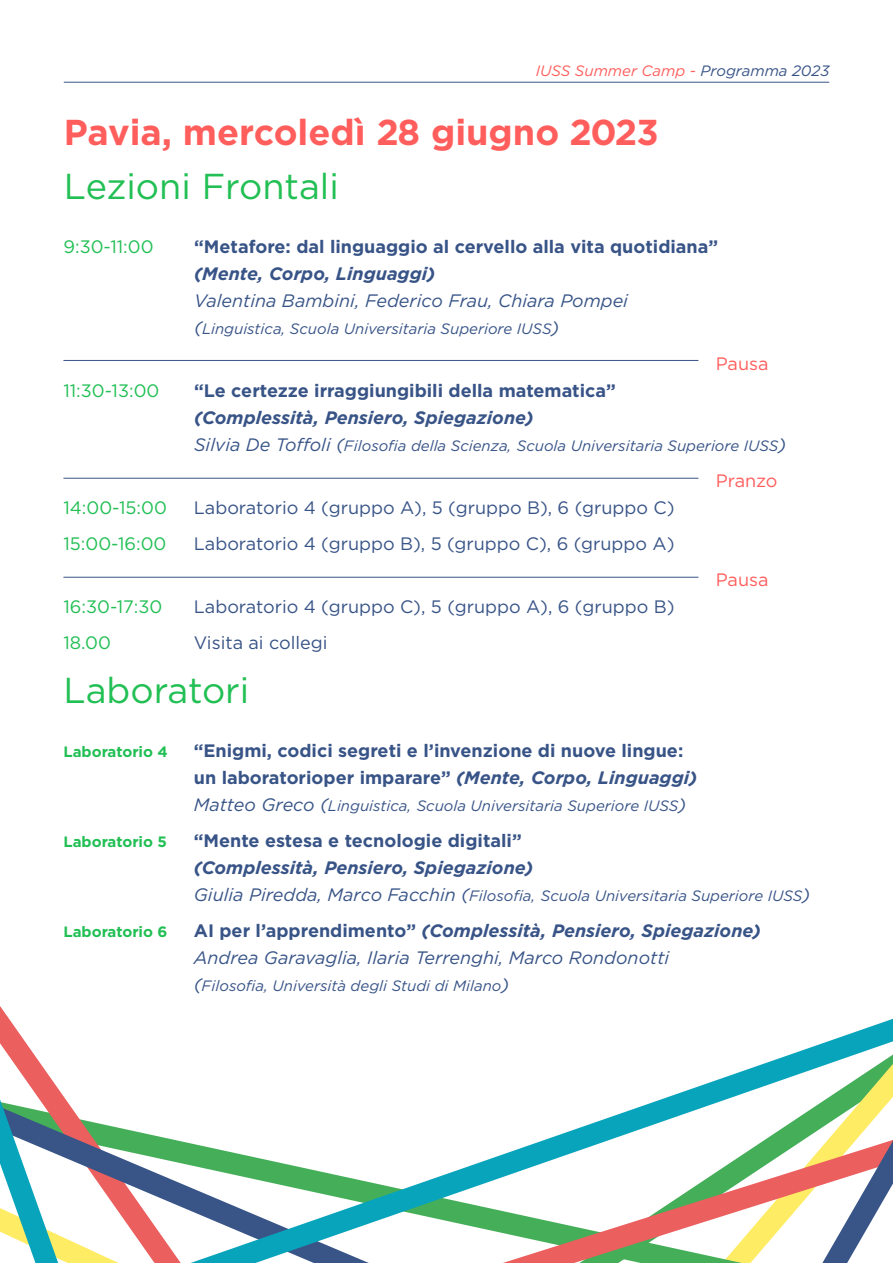
<style>
.page{position:relative;width:893px;height:1263px;background:#fff}
.page>*{position:absolute;margin:0;border:0;box-sizing:border-box;transform-origin:0 0}
.t1{font:700 36px "Gotham";color:#ff5e5c}
.t2{font:36px "Gotham";color:#21bf54}
.t3{font:700 18px/27px "Gotham";color:#385487}
.t4{font:italic 18px/27px "Gotham";color:#385487}
.t5{font:18px/36px "Gotham";color:#385487}
.t6{font:italic 700 18px "Gotham";color:#385487}
.t7{font:18px/36px "Gotham";color:#21bf54}
.t8{font:18px "Gotham";color:#ff5e5c}
.t9{font:italic 15px "Gotham";color:#385487}
.t10{font:700 15px "Gotham";color:#21bf54}
.t11{font:italic 15px "Gotham";color:#ff5e5c}
.s1{color:#385487}
.s2{font-size:18px}
.s3{font-style:italic}
.s4{font-weight:700;font-style:normal}
.s5{font-weight:700}
</style>
<div class="page">
<svg style="left:0;top:1006px;width:66px;height:93px"></svg>
<svg style="left:119px;top:1127px;width:72px;height:136px"></svg>
<svg style="left:0;top:1099px;width:119px;height:164px"></svg>
<svg style="left:191px;top:1019px;width:702px;height:244px"></svg>
<hr style="left:64px;top:82px;width:765px;height:1px;background:#385487">
<hr style="left:63px;top:360px;width:635px;height:1px;background:#385487">
<hr style="left:63px;top:577px;width:635px;height:1px;background:#385487">
<hr style="left:63px;top:478px;width:635px;height:1px;background:#385487">
<p class="t11" style="left:536px;top:61px;width:295px">IUSS Summer Camp - <span class="s1">Programma 2023</span></p>
<h1 class="t1" style="left:64px;top:108px;width:597px">Pavia, mercoledì 28 giugno 2023</h1>
<h1 class="t2" style="left:64px;top:163px;width:277px">Lezioni Frontali</h1>
<p class="t7" style="left:63px;top:228px;width:92px">9:30-11:00</p>
<p class="t3" style="left:194px;top:233px;width:525px">“Metafore: dal linguaggio al cervello alla vita quotidiana”</p>
<p class="t6" style="left:194px;top:261px;width:243px">(Mente, Corpo, Linguaggi)</p>
<p class="t4" style="left:194px;top:287px;width:435px">Valentina Bambini, Federico Frau, Chiara Pompei</p>
<p class="t9" style="left:194px;top:319px;width:367px"><span class="s2">(</span>Linguistica, Scuola Universitaria Superiore IUSS<span class="s2">)</span></p>
<p class="t8" style="left:716px;top:352px;width:54px">Pausa</p>
<p class="t7" style="left:63px;top:372px;width:97px">11:30-13:00</p>
<p class="t3" style="left:194px;top:377px;width:423px">“Le certezze irraggiungibili della matematica”</p>
<p class="t6" style="left:194px;top:405px;width:341px">(Complessità, Pensiero, Spiegazione)</p>
<p class="t9" style="left:194px;top:436px;width:594px"><span class="s2">Silvia De Toffoli (</span>Filosofia della Scienza, Scuola Universitaria Superiore IUSS<span class="s2">)</span></p>
<p class="t8" style="left:716px;top:469px;width:63px">Pranzo</p>
<p class="t7" style="left:63px;top:489px;width:105px">14:00-15:00<br>15:00-16:00</p>
<p class="t5" style="left:194px;top:489px;width:482px">Laboratorio 4 (gruppo A), 5 (gruppo B), 6 (gruppo C)<br>Laboratorio 4 (gruppo B), 5 (gruppo C), 6 (gruppo A)</p>
<p class="t8" style="left:716px;top:568px;width:54px">Pausa</p>
<p class="t7" style="left:63px;top:588px;width:101px">16:30-17:30<br>18.00</p>
<p class="t5" style="left:194px;top:588px;width:482px">Laboratorio 4 (gruppo C), 5 (gruppo A), 6 (gruppo B)<br>Visita ai collegi</p>
<h1 class="t2" style="left:63px;top:667px;width:187px">Laboratori</h1>
<p class="t10" style="left:63px;top:742px;width:106px">Laboratorio 4</p>
<p class="t10" style="left:63px;top:832px;width:105px">Laboratorio 5</p>
<p class="t10" style="left:63px;top:922px;width:106px">Laboratorio 6</p>
<p class="t3" style="left:194px;top:737px;width:505px">“Enigmi, codici segreti e l’invenzione di nuove lingue: un laboratorioper imparare” <span class="s3">(Mente, Corpo, Linguaggi)</span></p>
<p class="t9" style="left:194px;top:796px;width:494px"><span class="s2">Matteo Greco (</span>Linguistica, Scuola Universitaria Superiore IUSS<span class="s2">)</span></p>
<p class="t3" style="left:194px;top:827px;width:329px">“Mente estesa e tecnologie digitali”</p>
<p class="t6" style="left:194px;top:855px;width:341px">(Complessità, Pensiero, Spiegazione)</p>
<p class="t9" style="left:194px;top:886px;width:618px"><span class="s2">Giulia Piredda, Marco Facchin (</span>Filosofia, Scuola Universitaria Superiore IUSS<span class="s2">)</span></p>
<p class="t4" style="left:194px;top:917px;width:569px"><span class="s4">AI per l’apprendimento”</span> <span class="s5">(Complessità, Pensiero, Spiegazione)<br></span>Andrea Garavaglia, Ilaria Terrenghi, Marco Rondonotti</p>
<p class="t9" style="left:194px;top:976px;width:317px"><span class="s2">(</span>Filosofia, Università degli Studi di Milano<span class="s2">)</span></p>
</div>
